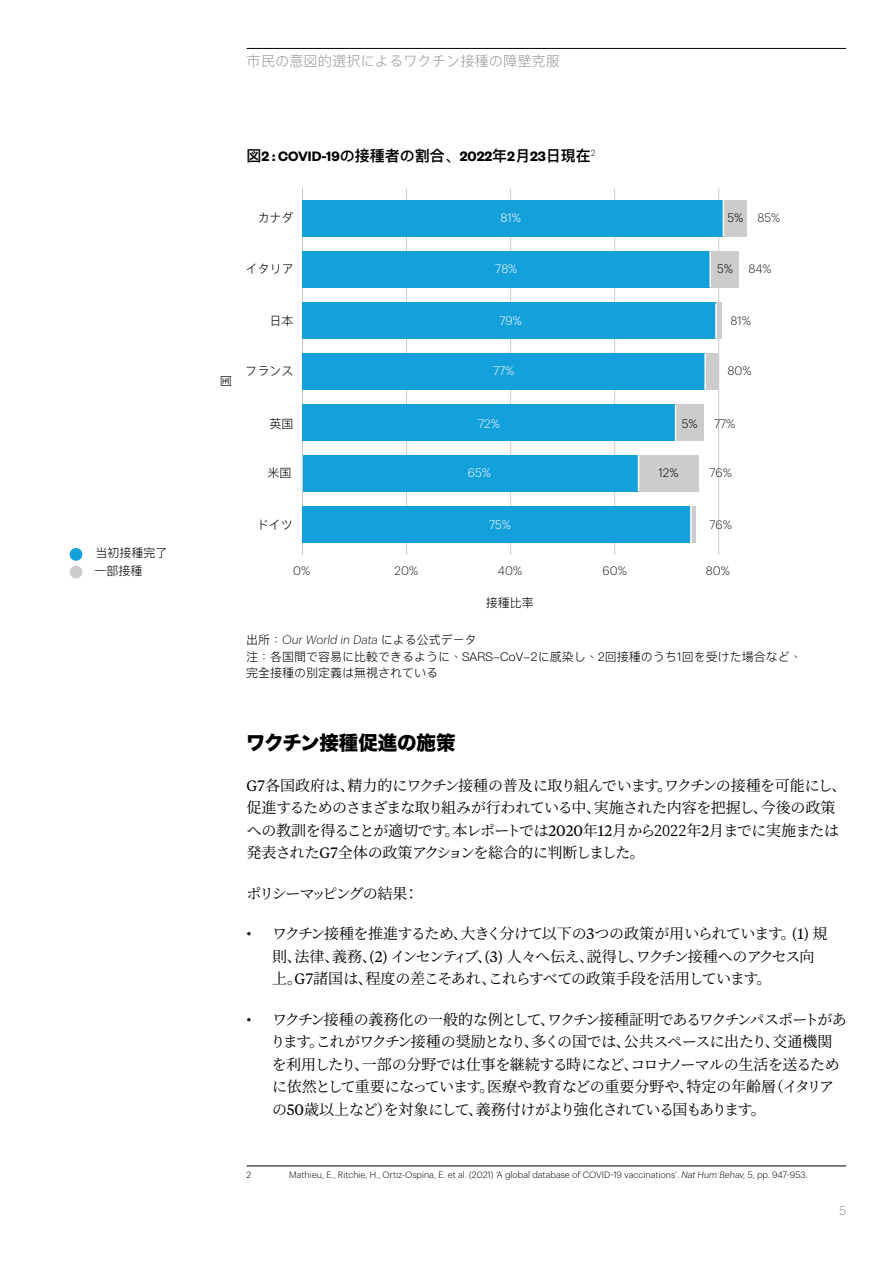
<style>
.page{position:relative;width:893px;height:1263px;background:#fff}
.page>*{position:absolute;margin:0;border:0;box-sizing:border-box;transform-origin:0 0}
.t1{font:19.5px "Hira Kaku Std W8";letter-spacing:-.005em;color:#000}
.t2{font:15px/22.5px "Noto Serif JP";letter-spacing:-.045em;color:#000}
.t3{font:600 15px "Founders Grotesk";color:#000}
.t4{font:15px "Noto Serif JP";letter-spacing:-.11em;color:#000}
.t5{font:300 14.25px "Ping Fang SC";color:#9d9d9c}
.t6{font:600 13.5px "Ping Fang HK";color:#000}
.t7{font:300 12px/16.5px "Ping Fang HK";color:#000}
.t8{font:300 12px "Graphik";color:#1e1f1d}
.t9{font:italic 300 12px "Graphik";color:#191b19}
.t10{font:300 12px "Graphik";color:#fff}
.t11{font:300 12px "Graphik";color:#000}
.t12{font:300 12px "Graphik";color:#878787}
.t13{font:300 9px "Graphik";color:#000}
.s1{font-family:"Founders Grotesk";font-size:15px;color:#020203}
.s2{font-family:"Ping Fang SC"}
.s3{font-family:"Ping Fang HK";font-style:normal;color:#000}
.s4{font-family:"Tiempos Text"}
.s5{font-style:italic}
</style>
<div class="page">
<hr style="left:247px;top:48px;width:599px;height:1px;background:#000">
<hr style="left:247px;top:1166px;width:599px;height:1px;background:#000">
<div style="left:70px;top:566px;width:12px;height:12px;background:#cdcccc;border-radius:50%"></div>
<div style="left:70px;top:548px;width:12px;height:13px;background:#13a0db;border-radius:50%"></div>
<hr style="left:718px;top:188px;width:1px;height:367px;background:#cac9c8">
<hr style="left:614px;top:188px;width:1px;height:367px;background:#cac9c8">
<hr style="left:510px;top:188px;width:1px;height:367px;background:#cac9c8">
<hr style="left:406px;top:188px;width:1px;height:367px;background:#cac9c8">
<hr style="left:302px;top:188px;width:1px;height:367px;background:#cac9c8">
<div style="left:302px;top:200px;width:421px;height:36px;background:#13a0db"></div>
<div style="left:723px;top:200px;width:24px;height:36px;background:#cdcccc"></div>
<div style="left:303px;top:251px;width:407px;height:36px;background:#13a0db"></div>
<div style="left:710px;top:251px;width:28px;height:36px;background:#cdcccc"></div>
<div style="left:303px;top:353px;width:402px;height:37px;background:#13a0db"></div>
<div style="left:705px;top:353px;width:13px;height:37px;background:#cdcccc"></div>
<div style="left:303px;top:302px;width:413px;height:36px;background:#13a0db"></div>
<div style="left:716px;top:302px;width:6px;height:36px;background:#cdcccc"></div>
<div style="left:303px;top:405px;width:373px;height:36px;background:#13a0db"></div>
<div style="left:675px;top:405px;width:28px;height:36px;background:#cdcccc"></div>
<div style="left:303px;top:456px;width:336px;height:36px;background:#13a0db"></div>
<div style="left:639px;top:456px;width:59px;height:36px;background:#cdcccc"></div>
<div style="left:302px;top:507px;width:389px;height:36px;background:#13a0db"></div>
<hr style="left:691px;top:507px;width:4px;height:36px;background:#cdcccc">
<hr style="left:723px;top:199px;width:1px;height:37px;background:#fff">
<hr style="left:709px;top:251px;width:2px;height:36px;background:#fff">
<hr style="left:715px;top:303px;width:2px;height:37px;background:#fff">
<hr style="left:704px;top:353px;width:2px;height:37px;background:#fff">
<hr style="left:675px;top:405px;width:1px;height:36px;background:#fff">
<hr style="left:638px;top:455px;width:1px;height:36px;background:#fff">
<hr style="left:690px;top:502px;width:2px;height:42px;background:#fff">
<p class="t7" style="left:95px;top:545px;width:73px">当初接種完了</p>
<p class="t7" style="left:95px;top:563px;width:50px">一部接種</p>
<p class="t5" style="left:247px;top:52px;width:315px">市民の意図的選択によるワクチン接種の障壁克服</p>
<p class="t6" style="left:246px;top:141px;width:352px"><span class="s1">Figure 2 :</span> Covid-19の接種者の割合、2022年2月23日現在</p>
<p class="t3" style="left:247px;top:147px;width:350px"><span class="s2">図</span>2 : COVID-19<span class="s2">の接種者の割合、</span>2022<span class="s2">年</span>2<span class="s2">月</span>23<span class="s2">日現在</span><sup>2</sup></p>
<p class="t7" style="left:257px;top:209px;width:37px">カナダ</p>
<p class="t7" style="left:246px;top:260px;width:49px">イタリア</p>
<p class="t10" style="left:500px;top:209px;width:22px">81%</p>
<p class="t11" style="left:727px;top:209px;width:17px">5%</p>
<p class="t8" style="left:757px;top:209px;width:24px">85%</p>
<p class="t10" style="left:495px;top:260px;width:24px">78%</p>
<p class="t11" style="left:717px;top:260px;width:17px">5%</p>
<p class="t8" style="left:748px;top:260px;width:25px">84%</p>
<p class="t7" style="left:269px;top:312px;width:25px">日本</p>
<p class="t7" style="left:217px;top:387px;width:13px;rotate:-90deg">国</p>
<p class="t7" style="left:245px;top:363px;width:49px">フランス</p>
<p class="t7" style="left:269px;top:416px;width:25px">英国</p>
<p class="t7" style="left:268px;top:464px;width:25px">米国</p>
<p class="t10" style="left:500px;top:312px;width:24px">79%</p>
<p class="t8" style="left:730px;top:312px;width:22px">81%</p>
<p class="t10" style="left:493px;top:362px;width:23px">77%</p>
<p class="t8" style="left:727px;top:362px;width:26px">80%</p>
<p class="t10" style="left:478px;top:415px;width:23px">72%</p>
<p class="t11" style="left:682px;top:415px;width:17px">5%</p>
<p class="t8" style="left:714px;top:415px;width:23px">77%</p>
<p class="t10" style="left:468px;top:464px;width:25px">65%</p>
<p class="t11" style="left:658px;top:464px;width:22px">12%</p>
<p class="t8" style="left:709px;top:464px;width:24px">76%</p>
<p class="t7" style="left:257px;top:516px;width:37px">ドイツ</p>
<p class="t10" style="left:489px;top:515px;width:23px">75%</p>
<p class="t8" style="left:709px;top:515px;width:24px">76%</p>
<p class="t8" style="left:293px;top:562px;width:19px">0%</p>
<p class="t8" style="left:394px;top:562px;width:25px">20%</p>
<p class="t8" style="left:498px;top:562px;width:26px">40%</p>
<p class="t8" style="left:602px;top:562px;width:26px">60%</p>
<p class="t8" style="left:706px;top:562px;width:26px">80%</p>
<p class="t7" style="left:486px;top:594px;width:49px">接種比率</p>
<p class="t9" style="left:246px;top:631px;width:232px"><span class="s3">出所：</span>Our World in Data <span class="s3">による公式データ</span></p>
<p class="t7" style="left:246px;top:648px;width:557px">注：各国間で容易に比較できるように、SARS-CoV-2に感染し、2回接種のうち1回を受けた場合など、完全接種の別定義は無視されている</p>
<h1 class="t1" style="left:246px;top:732px;width:211px">ワクチン接種促進の施策</h1>
<p class="t2" style="left:247px;top:774px;width:601px"><span class="s4">G7</span>各国政府は、精力的にワクチン接種の普及に取り組んでいます。ワクチンの接種を可能にし、促進するためのさまざまな取り組みが行われている中、実施された内容を把握し、今後の政策への教訓を得ることが適切です。本レポートでは<span class="s4">2020</span>年<span class="s4">12</span>月から2022年<span class="s4">2</span>月までに実施または発表された<span class="s4">G7</span>全体の政策アクションを総合的に判断しました。</p>
<p class="t4" style="left:247px;top:885px;width:174px">ポリシーマッピングの結果：</p>
<p class="t2" style="left:272px;top:923px;width:557px;text-indent:-26px">• ワクチン接種を推進するため、大きく分けて以下の<span class="s4">3</span>つの政策が用いられています。<span class="s4">(1)</span> 規則、法律、義務、<span class="s4">(2)</span> インセンティブ、<span class="s4">(3)</span> 人々へ伝え、説得し、ワクチン接種へのアクセス向上。<span class="s4">G7</span>諸国は、程度の差こそあれ、これらすべての政策手段を活用しています。</p>
<p class="t2" style="left:270px;top:1008px;width:578px;text-indent:-24px">• ワクチン接種の義務化の一般的な例として、ワクチン接種証明であるワクチンパスポートがあります。これがワクチン接種の奨励となり、多くの国では、公共スペースに出たり、交通機関を利用したり、一部の分野では仕事を継続する時になど、コロナノーマルの生活を送るために依然として重要になっています。医療や教育などの重要分野や、特定の年齢層（イタリアの<span class="s4">50</span>歳以上など）を対象にして、義務付けがより強化されている国もあります。</p>
<p class="t13" style="left:247px;top:1168px;width:6px">2</p>
<p class="t13" style="left:289px;top:1168px;width:520px">Mathieu, E., Ritchie, H., Ortiz-Ospina, E. et al. (2021) ‘A global database of COVID-19 vaccinations’. <span class="s5">Nat Hum Behav,</span> 5, pp. 947-953.</p>
<p class="t12" style="left:839px;top:1202px;width:8px">5</p>
</div>
